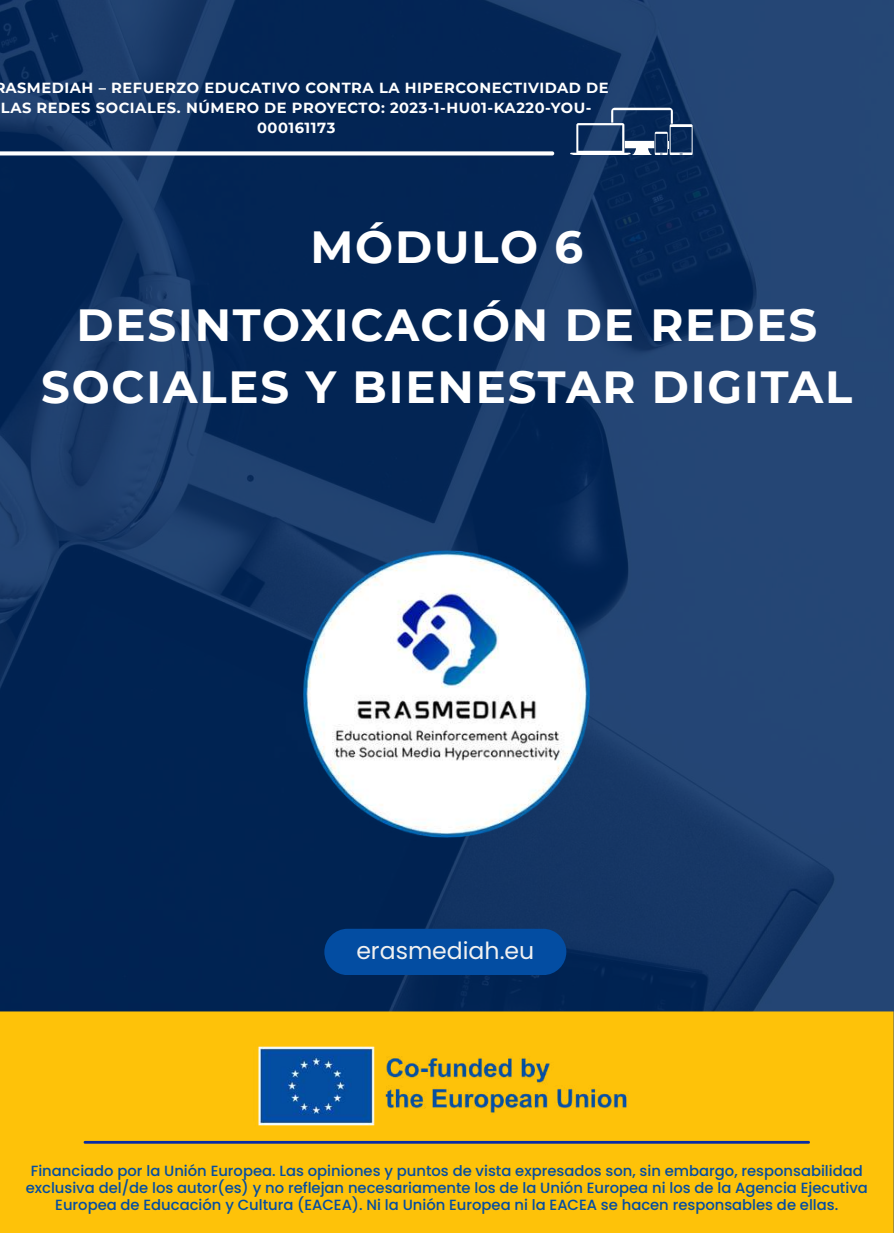
<style>
.page{position:relative;width:894px;height:1233px;background:#fff}
.page>*{position:absolute;margin:0;border:0;box-sizing:border-box;transform-origin:0 0}
.t1{font:700 45px/78px "Montserrat";letter-spacing:.04em;color:#fff;text-align:center}
.t2{font:23.55px "Poppins";color:#f1f1f1}
.t3{font:500 14.7px/16.8px "Poppins";color:#034da2;text-align:center}
.t4{font:700 14.7px "Montserrat";letter-spacing:.035em;color:#fff}
</style>
<div class="page">
<img style="left:0;top:0;width:893px;height:1011px">
<div style="left:0;top:1011px;width:893px;height:222px;background:#fec209"></div>
<hr style="left:84px;top:1141px;width:725px;height:2px;background:#082ca5">
<svg style="left:0;top:151px;width:554px;height:4px"></svg>
<svg style="left:570px;top:108px;width:122px;height:47px"></svg>
<img style="left:296px;top:543px;width:300px;height:303px">
<img style="left:247px;top:1045px;width:399px;height:82px">
<div style="left:324px;top:929px;width:242px;height:46px;background:#034da2;border-radius:23px"></div>
<p class="t4" style="left:5px;top:79px;width:604px">ASMEDIAH – REFUERZO EDUCATIVO CONTRA LA HIPERCONECTIVIDAD DE</p>
<p class="t4" style="left:1px;top:99px;width:592px">LAS REDES SOCIALES. NÚMERO DE PROYECTO: 2023-1-HU01-KA220-YOU-</p>
<p class="t4" style="left:257px;top:119px;width:80px">000161173</p>
<h1 class="t1" style="left:76px;top:208px;width:742px">MÓDULO 6<br>DESINTOXICACIÓN DE REDES</h1>
<h1 class="t1" style="left:41px;top:348px;width:812px">SOCIALES Y BIENESTAR DIGITAL</h1>
<h2 class="t2" style="left:356px;top:934px;width:179px">erasmediah.eu</h2>
<p class="t3" style="left:26px;top:1163px;width:843px">Financiado por la Unión Europea. Las opiniones y puntos de vista expresados son, sin embargo, responsabilidad exclusiva del/de los autor(es) y no reflejan necesariamente los de la Unión Europea ni los de la Agencia Ejecutiva<br>Europea de Educación y Cultura (EACEA). Ni la Unión Europea ni la EACEA se hacen responsables de ellas.</p>
</div>
